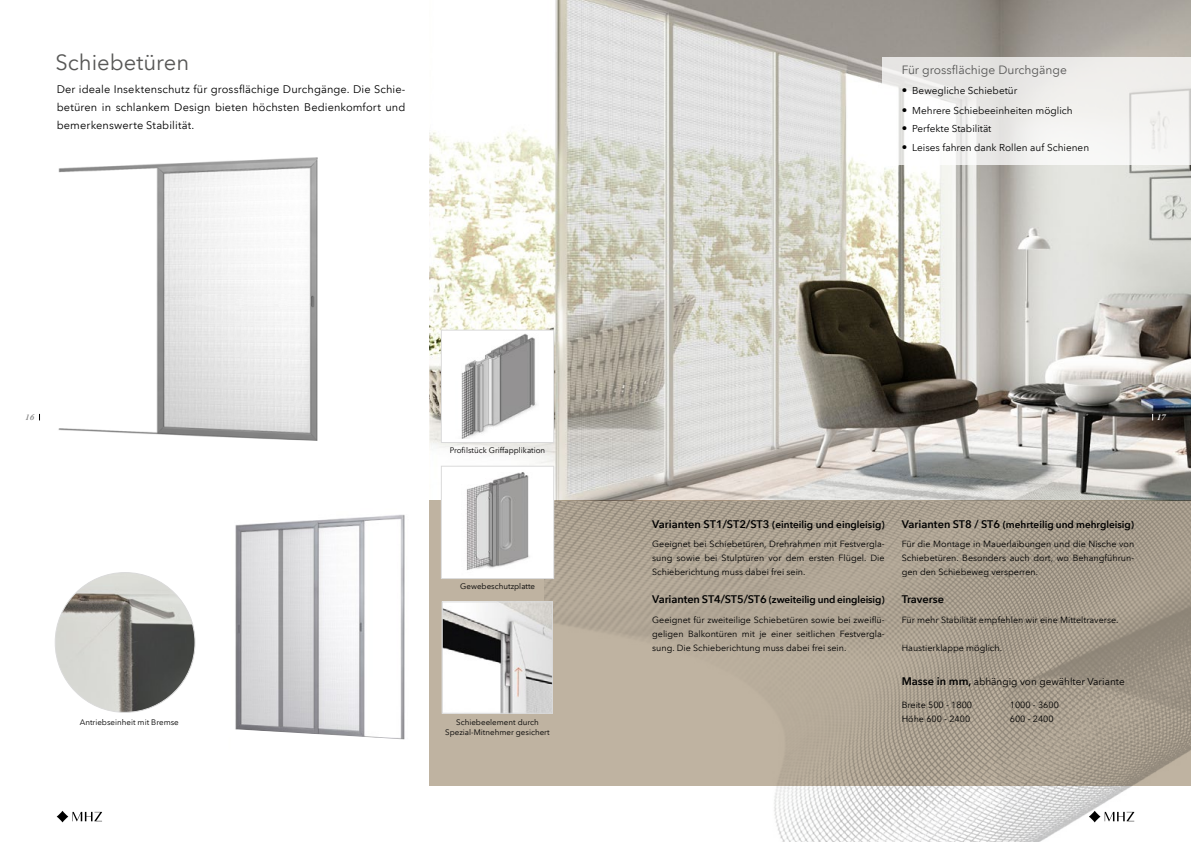
<style>
.page{position:relative;width:1191px;height:842px;background:#fff}
.page>*{position:absolute;margin:0;border:0;box-sizing:border-box;transform-origin:0 0}
.t1{font:22px "Avenir Next LT Com";color:#575756}
.t2{font:12px "Avenir Next LT Com";color:#575756}
.t3{font:11px/18px "Avenir Next LT Com";letter-spacing:.01em;color:#000;text-align:justify}
.t4{font:600 11px "Avenir Next LT Com";color:#000}
.t5{font:10px "Avenir Next LT Com";color:#000}
.t6{font:600 10px "Avenir Next LT Com";color:#000}
.t7{font:9px/14px "Avenir Next LT Com";color:#000;text-align:justify}
.t8{font:italic 600 9px "Garamond Premr Pro";color:#878787}
.t9{font:italic 600 9px "Garamond Premr Pro";color:#fff}
.t10{font:8px/9.6px "Avenir Next LT Com";color:#000;text-align:center}
.s1{font-size:11px}
.s2{font-weight:600;font-size:11px}
</style>
<div class="page">
<img style="left:544px;top:785px;width:647px;height:57px">
<img style="left:429px;top:0;width:762px;height:500px">
<img style="left:58px;top:157px;width:260px;height:284px">
<svg style="left:429px;top:500px;width:762px;height:285px;background:#aea393"></svg>
<svg style="left:57px;top:811px;width:45px;height:11px"></svg>
<svg style="left:1089px;top:811px;width:45px;height:11px"></svg>
<div style="left:441px;top:466px;width:113px;height:112px;background:#fff"></div>
<img style="left:466px;top:472px;width:63px;height:98px">
<div style="left:441px;top:466px;width:113px;height:113px;border:1px solid #dadada"></div>
<div style="left:441px;top:330px;width:113px;height:112px;background:#fff"></div>
<img style="left:461px;top:334px;width:76px;height:105px">
<div style="left:441px;top:330px;width:113px;height:113px;border:1px solid #dadada"></div>
<svg style="left:882px;top:57px;width:309px;height:108px;fill:#f0efed"></svg>
<img style="left:443px;top:603px;width:108px;height:109px">
<div style="left:441px;top:601px;width:112px;height:113px;border:1px solid #dadada"></div>
<img style="left:235px;top:514px;width:170px;height:226px">
<img style="left:55px;top:573px;width:140px;height:139px;border-radius:70px">
<h1 class="t1" style="left:56px;top:50px;width:135px">Schiebetüren</h1>
<p class="t3" style="left:57px;top:81px;width:350px">Der ideale Insektenschutz für grossflächige Durchgänge. Die Schie&shy;betüren in schlankem Design bieten höchsten Bedienkomfort und bemerkenswerte Stabilität.</p>
<h2 class="t2" style="left:901px;top:62px;width:167px">Für grossflächige Durchgänge</h2>
<p class="t5" style="left:901px;top:85px;width:117px"><span class="s1">•</span> Bewegliche Schiebetür</p>
<p class="t5" style="left:901px;top:104px;width:172px"><span class="s1">•</span> Mehrere Schiebeeinheiten möglich</p>
<p class="t5" style="left:901px;top:123px;width:91px"><span class="s1">•</span> Perfekte Stabilität</p>
<p class="t5" style="left:901px;top:142px;width:189px"><span class="s1">•</span> Leises fahren dank Rollen auf Schienen</p>
<p class="t8" style="left:25px;top:412px;width:10px">16</p>
<p class="t9" style="left:1156px;top:412px;width:10px">17</p>
<p class="t10" style="left:80px;top:718px;width:101px">Antriebseinheit mit Bremse</p>
<p class="t10" style="left:450px;top:445px;width:97px">Profilstück Griffapplikation</p>
<p class="t10" style="left:460px;top:582px;width:76px">Gewebeschutzplatte</p>
<p class="t10" style="left:445px;top:718px;width:106px">Schiebeelement durch<br>Spezial-Mitnehmer gesichert</p>
<p class="t6" style="left:652px;top:518px;width:234px"><span class="s1">Varianten ST1/ST2/ST3</span> (einteilig und eingleisig)</p>
<p class="t7" style="left:652px;top:537px;width:234px">Geeignet bei Schiebetüren, Drehrahmen mit Festvergla&shy;sung sowie bei Stulptüren vor dem ersten Flügel. Die Schieberichtung muss dabei frei sein.</p>
<p class="t6" style="left:652px;top:594px;width:234px"><span class="s1">Varianten ST4/ST5/ST6</span> (zweiteilig und eingleisig)</p>
<p class="t7" style="left:652px;top:613px;width:234px">Geeignet für zweiteilige Schiebetüren sowie bei zweiflü&shy;geligen Balkontüren mit je einer seitlichen Festvergla&shy;sung. Die Schieberichtung muss dabei frei sein.</p>
<p class="t6" style="left:901px;top:518px;width:234px"><span class="s1">Varianten ST8 / ST6</span> (mehrteilig und mehrgleisig)</p>
<p class="t7" style="left:901px;top:537px;width:234px">Für die Montage in Mauerlaibungen und die Nische von Schiebetüren. Besonders auch dort, wo Behangführun&shy;gen den Schiebeweg versperren.</p>
<p class="t4" style="left:901px;top:593px;width:44px">Traverse</p>
<p class="t7" style="left:901px;top:613px;width:218px">Für mehr Stabilität empfehlen wir eine Mitteltraverse.</p>
<p class="t7" style="left:901px;top:641px;width:102px">Haustierklappe möglich.</p>
<p class="t5" style="left:901px;top:676px;width:224px"><span class="s2">Masse in mm,</span> abhängig von gewählter Variante</p>
<p class="t7" style="left:901px;top:698px;width:72px">Breite 500 - 1800</p>
<p class="t7" style="left:1009px;top:698px;width:51px">1000 - 3600</p>
<p class="t7" style="left:901px;top:712px;width:70px">Höhe 600 - 2400</p>
<p class="t7" style="left:1009px;top:712px;width:45px">600 - 2400</p>
</div>
